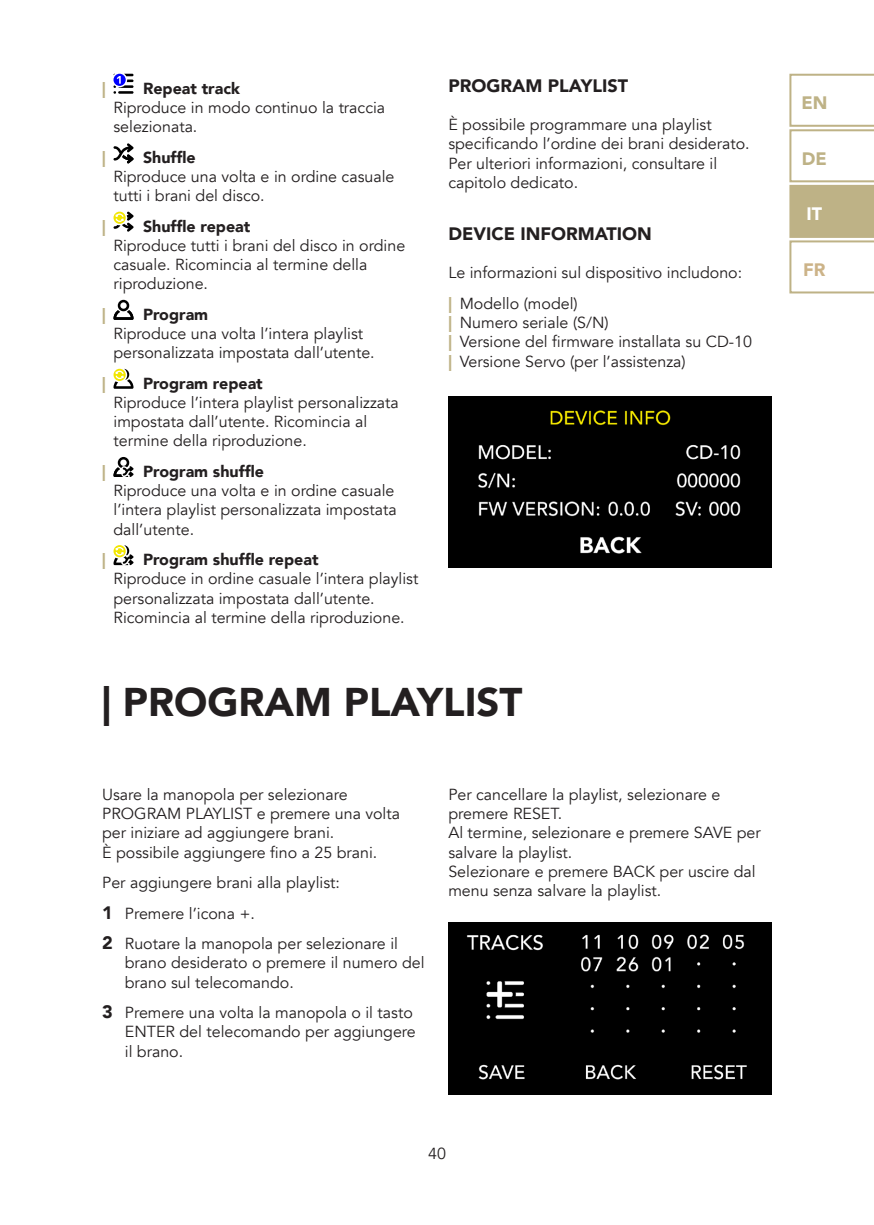
<style>
.page{position:relative;width:874px;height:1225px;background:#fff}
.page>*{position:absolute;margin:0;border:0;box-sizing:border-box;transform-origin:0 0}
.t1{font:900 40px "Avenir";color:#231f20}
.t2{font:900 18px "Avenir";color:#231f20}
.t3{font:900 18px "Avenir";color:#beb286}
.t4{font:900 18px "Avenir";color:#fff}
.t5{font:900 18px "Avenir";color:#ccb388}
.Stile_di_paragrafo_1{font:16px/19.2px "Avenir";color:#231f20}
.t6{font:900 16px "Avenir";color:#231f20}
.t7{font:900 16px "Avenir";color:#beb286}
.s1{font-weight:900;color:#beb286}
.s2{font-weight:900;font-size:18px}
</style>
<div class="page">
<svg style="left:113px;top:74px;width:20px;height:20px"></svg>
<svg style="left:113px;top:143px;width:20px;height:20px"></svg>
<svg style="left:113px;top:211px;width:20px;height:21px"></svg>
<svg style="left:113px;top:300px;width:20px;height:20px"></svg>
<svg style="left:113px;top:369px;width:20px;height:20px"></svg>
<svg style="left:113px;top:457px;width:20px;height:20px"></svg>
<svg style="left:113px;top:545px;width:20px;height:20px"></svg>
<img style="left:448px;top:396px;width:323px;height:172px">
<img style="left:448px;top:922px;width:323px;height:172px">
<svg style="left:789px;top:74px;width:84px;height:219px"></svg>
<p class="t7" style="left:102px;top:74px;width:5px">|</p>
<p class="t6" style="left:143px;top:74px;width:98px">Repeat track</p>
<p class="Stile_di_paragrafo_1" style="left:113px;top:98px;width:273px">Riproduce in modo continuo la traccia selezionata.</p>
<p class="t7" style="left:102px;top:143px;width:5px">|</p>
<p class="t6" style="left:143px;top:143px;width:54px">Shuffle</p>
<p class="Stile_di_paragrafo_1" style="left:113px;top:167px;width:282px">Riproduce una volta e in ordine casuale tutti i brani del disco.</p>
<p class="t7" style="left:102px;top:212px;width:5px">|</p>
<p class="t6" style="left:143px;top:212px;width:109px">Shuffle repeat</p>
<p class="Stile_di_paragrafo_1" style="left:113px;top:236px;width:293px">Riproduce tutti i brani del disco in ordine casuale. Ricomincia al termine della riproduzione.</p>
<p class="t7" style="left:102px;top:300px;width:5px">|</p>
<p class="t6" style="left:143px;top:300px;width:67px">Program</p>
<p class="Stile_di_paragrafo_1" style="left:113px;top:324px;width:262px">Riproduce una volta l’intera playlist personalizzata impostata dall’utente.</p>
<p class="t7" style="left:102px;top:369px;width:5px">|</p>
<p class="t6" style="left:143px;top:369px;width:121px">Program repeat</p>
<p class="Stile_di_paragrafo_1" style="left:113px;top:393px;width:286px">Riproduce l’intera playlist personalizzata impostata dall’utente. Ricomincia al termine della riproduzione.</p>
<p class="t7" style="left:102px;top:458px;width:5px">|</p>
<p class="t6" style="left:143px;top:458px;width:122px">Program shuffle</p>
<p class="Stile_di_paragrafo_1" style="left:113px;top:481px;width:284px">Riproduce una volta e in ordine casuale l’intera playlist personalizzata impostata dall’utente.</p>
<p class="t7" style="left:102px;top:546px;width:5px">|</p>
<p class="t6" style="left:143px;top:546px;width:177px">Program shuffle repeat</p>
<p class="Stile_di_paragrafo_1" style="left:113px;top:569px;width:306px">Riproduce in ordine casuale l’intera playlist personalizzata impostata dall’utente.<br>Ricomincia al termine della riproduzione.</p>
<p class="t2" style="left:448px;top:70px;width:181px">PROGRAM PLAYLIST</p>
<p class="Stile_di_paragrafo_1" style="left:448px;top:115px;width:303px">È possibile programmare una playlist specificando l’ordine dei brani desiderato.</p>
<p class="Stile_di_paragrafo_1" style="left:448px;top:154px;width:270px">Per ulteriori informazioni, consultare il capitolo dedicato.</p>
<p class="t2" style="left:448px;top:218px;width:205px">DEVICE INFORMATION</p>
<p class="Stile_di_paragrafo_1" style="left:448px;top:263px;width:295px">Le informazioni sul dispositivo includono:</p>
<p class="Stile_di_paragrafo_1" style="left:448px;top:294px;width:131px"><span class="s1">|</span> Modello (model)</p>
<p class="Stile_di_paragrafo_1" style="left:448px;top:313px;width:162px"><span class="s1">|</span> Numero seriale (S/N)</p>
<p class="Stile_di_paragrafo_1" style="left:448px;top:332px;width:305px"><span class="s1">|</span> Versione del firmware installata su CD-10</p>
<p class="Stile_di_paragrafo_1" style="left:448px;top:352px;width:239px"><span class="s1">|</span> Versione Servo (per l’assistenza)</p>
<p class="t1" style="left:102px;top:668px;width:421px">| PROGRAM PLAYLIST</p>
<p class="Stile_di_paragrafo_1" style="left:102px;top:785px;width:299px">Usare la manopola per selezionare<br>PROGRAM PLAYLIST e premere una volta per iniziare ad aggiungere brani.</p>
<p class="Stile_di_paragrafo_1" style="left:102px;top:842px;width:276px">È possibile aggiungere fino a 25 brani.</p>
<p class="Stile_di_paragrafo_1" style="left:102px;top:873px;width:239px">Per aggiungere brani alla playlist:</p>
<p class="Stile_di_paragrafo_1" style="left:102px;top:904px;width:154px"><span class="s2">1</span> Premere l’icona +.</p>
<p class="Stile_di_paragrafo_1" style="left:125px;top:934px;width:301px;text-indent:-23px"><span class="s2">2</span> Ruotare la manopola per selezionare il brano desiderato o premere il numero del brano sul telecomando.</p>
<p class="Stile_di_paragrafo_1" style="left:125px;top:1003px;width:292px;text-indent:-23px"><span class="s2">3</span> Premere una volta la manopola o il tasto<br>ENTER del telecomando per aggiungere il brano.</p>
<p class="Stile_di_paragrafo_1" style="left:448px;top:785px;width:273px">Per cancellare la playlist, selezionare e premere RESET.</p>
<p class="Stile_di_paragrafo_1" style="left:448px;top:823px;width:314px">Al termine, selezionare e premere SAVE per salvare la playlist.</p>
<p class="Stile_di_paragrafo_1" style="left:448px;top:862px;width:309px">Selezionare e premere BACK per uscire dal menu senza salvare la playlist.</p>
<p class="Stile_di_paragrafo_1" style="left:428px;top:1144px;width:19px">40</p>
<p class="t3" style="left:801px;top:88px;width:28px">EN</p>
<p class="t3" style="left:801px;top:143px;width:27px">DE</p>
<p class="t4" style="left:806px;top:199px;width:17px">IT</p>
<p class="t5" style="left:802px;top:254px;width:24px">FR</p>
</div>
